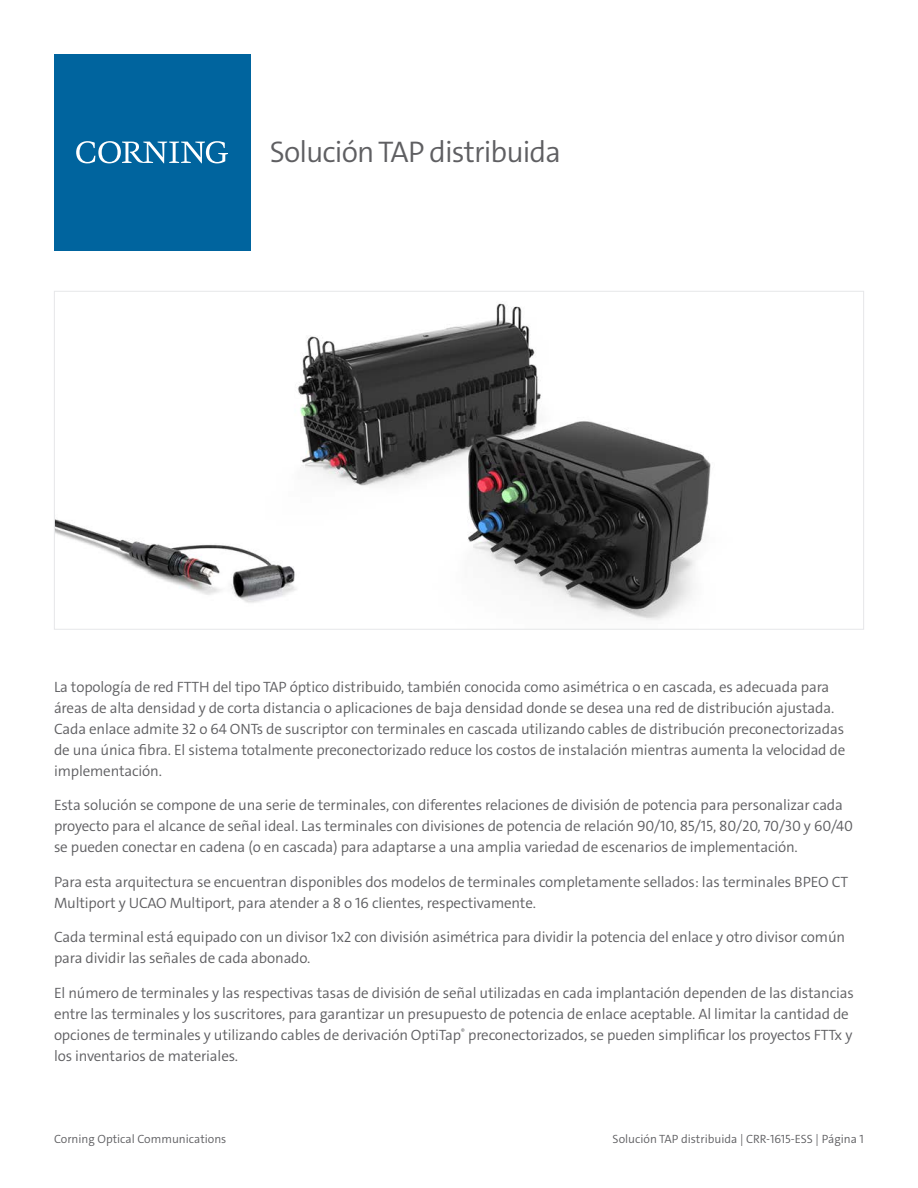
<style>
.page{position:relative;width:918px;height:1188px;background:#fff}
.page>*{position:absolute;margin:0;border:0;box-sizing:border-box;transform-origin:0 0}
.t1{font:300 30px "The Sans C4 s";letter-spacing:-.03em;color:#5f5f62}
.Body_10pt{font:300 15px/21px "The Sans C4 s";letter-spacing:-.01em;color:#5f5f62}
.t2{font:300 12px "The Sans C4 s";color:#5f5f62}
</style>
<div class="page">
<div style="left:54px;top:54px;width:196px;height:196px;background:#00649e"></div>
<svg style="left:76px;top:141px;width:152px;height:23px"></svg>
<svg style="left:54px;top:291px;width:810px;height:339px"></svg>
<p class="t1" style="left:270px;top:133px;width:293px">Solución TAP distribuida</p>
<p class="Body_10pt" style="left:54px;top:676px;width:793px">La topología de red FTTH del tipo TAP óptico distribuido, también conocida como asimétrica o en cascada, es adecuada para áreas de alta densidad y de corta distancia o aplicaciones de baja densidad donde se desea una red de distribución ajustada.<br>Cada enlace admite 32 o 64 ONTs de suscriptor con terminales en cascada utilizando cables de distribución preconectorizadas de una única fibra. El sistema totalmente preconectorizado reduce los costos de instalación mientras aumenta la velocidad de implementación.</p>
<p class="Body_10pt" style="left:54px;top:795px;width:801px">Esta solución se compone de una serie de terminales, con diferentes relaciones de división de potencia para personalizar cada proyecto para el alcance de señal ideal. Las terminales con divisiones de potencia de relación 90/10, 85/15, 80/20, 70/30 y 60/40 se pueden conectar en cadena (o en cascada) para adaptarse a una amplia variedad de escenarios de implementación.</p>
<p class="Body_10pt" style="left:54px;top:871px;width:796px">Para esta arquitectura se encuentran disponibles dos modelos de terminales completamente sellados: las terminales BPEO CT<br>Multiport y UCAO Multiport, para atender a 8 o 16 clientes, respectivamente.</p>
<p class="Body_10pt" style="left:54px;top:927px;width:793px">Cada terminal está equipado con un divisor 1x2 con división asimétrica para dividir la potencia del enlace y otro divisor común para dividir las señales de cada abonado.</p>
<p class="Body_10pt" style="left:54px;top:982px;width:802px">El número de terminales y las respectivas tasas de división de señal utilizadas en cada implantación dependen de las distancias entre las terminales y los suscritores, para garantizar un presupuesto de potencia de enlace aceptable. Al limitar la cantidad de opciones de terminales y utilizando cables de derivación OptiTap<sup>®</sup> preconectorizados, se pueden simplificar los proyectos FTTx y los inventarios de materiales.</p>
<p class="t2" style="left:54px;top:1131px;width:174px">Corning Optical Communications</p>
<p class="t2" style="left:613px;top:1131px;width:253px">Solución TAP distribuida | CRR-1615-ESS | Página 1</p>
</div>
